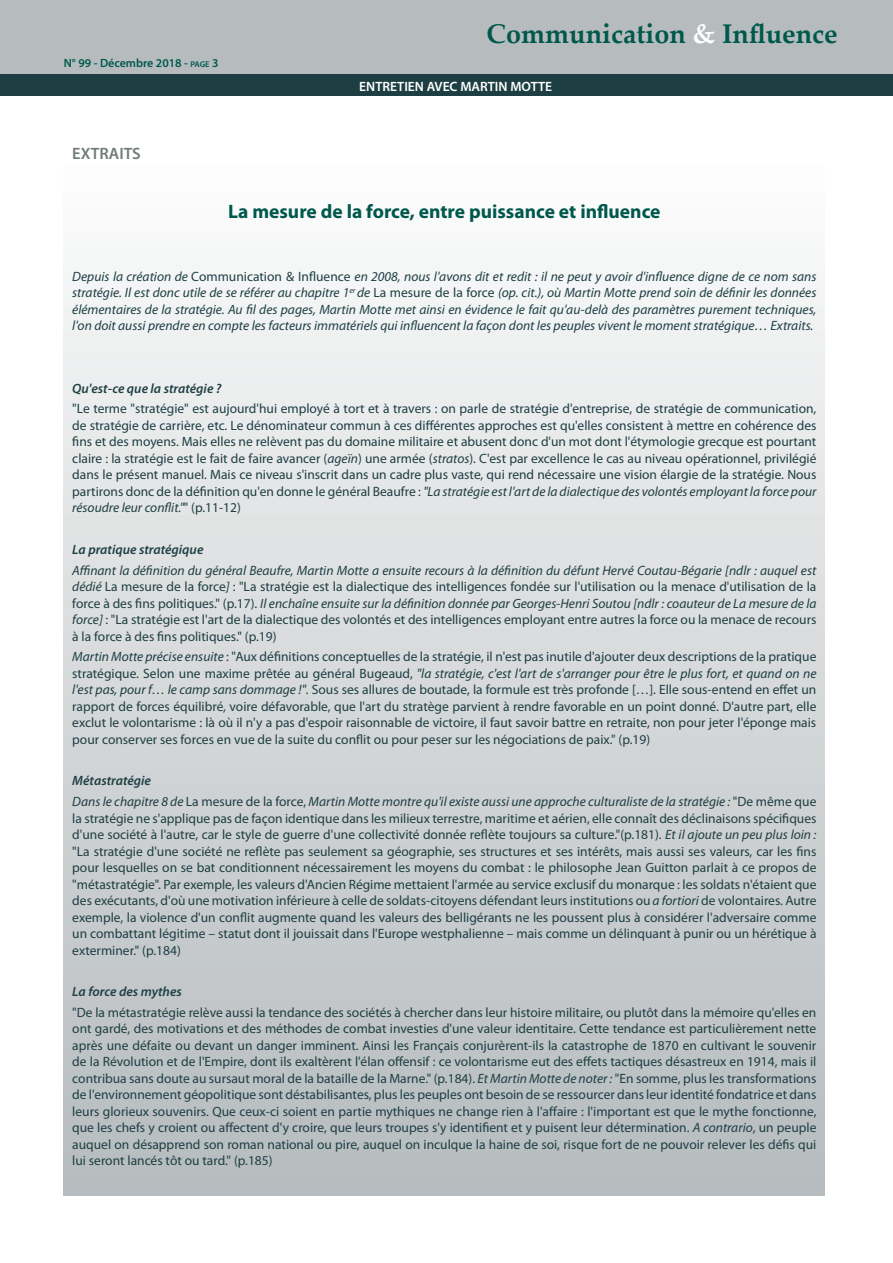
<style>
.page{position:relative;width:893px;height:1263px;background:#fff}
.page>*{position:absolute;margin:0;border:0;box-sizing:border-box;transform-origin:0 0}
.t1{font:700 27px "Palatino Linotype";color:#00584c}
.Titre_article_P1-4{font:700 19.5px "Myriad Pro";color:#00584c}
.Titre_colonnes{font:600 16.5px "Myriad Pro";color:#727b7c}
.Style_de_paragraphe{font:13.5px/16.5px "Myriad Pro";color:#1d3f44;text-align:justify}
.Style_de_paragraphe-2{font:italic 13.5px/16.5px "Myriad Pro";color:#1d3f44;text-align:justify}
.Style_de_paragraphe-3{font:italic 600 13.5px "Myriad Pro";color:#1d3f44}
.t2{font:600 13.5px "Myriad Pro";color:#fff}
.t3{font:600 12px "Myriad Pro";color:#00584c}
.s1{font-size:8.4px}
.s2{color:#fff}
.s3{font-style:normal}
.s4{font-style:italic}
</style>
<div class="page">
<div style="left:0;top:0;width:893px;height:74px;background:#b6bcbe"></div>
<div style="left:0;top:75px;width:893px;height:21px;background:#1d3f44"></div>
<div style="left:64px;top:123px;width:761px;height:1073px;background:linear-gradient(to bottom,#fff,#b4b9bc)"></div>
<p class="t3" style="left:64px;top:55px;width:156px">N° 99 - Décembre 2018 - <span class="s1">page</span> 3</p>
<p class="t1" style="left:487px;top:14px;width:353px">Communication <span class="s2">&amp;</span> Influence</p>
<p class="t2" style="left:359px;top:78px;width:194px">ENTRETIEN AVEC MARTIN MOTTE</p>
<p class="Titre_colonnes" style="left:72px;top:143px;width:70px">EXTRAITS</p>
<p class="Titre_article_P1-4" style="left:228px;top:198px;width:434px">La mesure de la force, entre puissance et influence</p>
<p class="Style_de_paragraphe-2" style="left:72px;top:268px;width:746px">Depuis la création de <span class="s3">Communication &amp; Influence</span> en 2008, nous l'avons dit et redit : il ne peut y avoir d'influence digne de ce nom sans stratégie. Il est donc utile de se référer au chapitre 1<sup>er</sup> de <span class="s3">La mesure de la force</span> (op. cit.), où Martin Motte prend soin de définir les données élémentaires de la stratégie. Au fil des pages, Martin Motte met ainsi en évidence le fait qu'au-delà des paramètres purement techniques, l'on doit aussi prendre en compte les facteurs immatériels qui influencent la façon dont les peuples vivent le moment stratégique… Extraits.</p>
<p class="Style_de_paragraphe-3" style="left:72px;top:379px;width:151px">Qu'est-ce que la stratégie ?</p>
<p class="Style_de_paragraphe" style="left:72px;top:400px;width:746px">"Le terme "stratégie" est aujourd'hui employé à tort et à travers : on parle de stratégie d'entreprise, de stratégie de communication, de stratégie de carrière, etc. Le dénominateur commun à ces différentes approches est qu'elles consistent à mettre en cohérence des fins et des moyens. Mais elles ne relèvent pas du domaine militaire et abusent donc d'un mot dont l'étymologie grecque est pourtant claire : la stratégie est le fait de faire avancer (<span class="s4">ageïn</span>) une armée (<span class="s4">stratos</span>). C'est par excellence le cas au niveau opérationnel, privilégié dans le présent manuel. Mais ce niveau s'inscrit dans un cadre plus vaste, qui rend nécessaire une vision élargie de la stratégie. Nous partirons donc de la définition qu'en donne le général Beaufre : <span class="s4">"La stratégie est l'art de la dialectique des volontés employant la force pour résoudre leur conflit."</span>" (p.11-12)</p>
<p class="Style_de_paragraphe-3" style="left:72px;top:541px;width:133px">La pratique stratégique</p>
<p class="Style_de_paragraphe" style="left:72px;top:561px;width:746px"><span class="s4">Affinant la définition du général Beaufre, Martin Motte a ensuite recours à la définition du défunt Hervé Coutau-Bégarie [ndlr : auquel est dédié</span> La mesure de la force<span class="s4">]</span> : "La stratégie est la dialectique des intelligences fondée sur l'utilisation ou la menace d'utilisation de la force à des fins politiques." (p.17). <span class="s4">Il enchaîne ensuite sur la définition donnée par Georges-Henri Soutou [ndlr : coauteur de La mesure de la force]</span> : "La stratégie est l'art de la dialectique des volontés et des intelligences employant entre autres la force ou la menace de recours à la force à des fins politiques." (p.19)</p>
<p class="Style_de_paragraphe" style="left:72px;top:648px;width:746px"><span class="s4">Martin Motte précise ensuite</span> : "Aux définitions conceptuelles de la stratégie, il n'est pas inutile d'ajouter deux descriptions de la pratique stratégique. Selon une maxime prêtée au général Bugeaud, <span class="s4">"la stratégie, c'est l'art de s'arranger pour être le plus fort, et quand on ne l'est pas, pour f… le camp sans dommage !"</span>. Sous ses allures de boutade, la formule est très profonde […]. Elle sous-entend en effet un rapport de forces équilibré, voire défavorable, que l'art du stratège parvient à rendre favorable en un point donné. D'autre part, elle exclut le volontarisme : là où il n'y a pas d'espoir raisonnable de victoire, il faut savoir battre en retraite, non pour jeter l'éponge mais pour conserver ses forces en vue de la suite du conflit ou pour peser sur les négociations de paix." (p.19)</p>
<p class="Style_de_paragraphe-3" style="left:72px;top:772px;width:80px">Métastratégie</p>
<p class="Style_de_paragraphe" style="left:72px;top:793px;width:746px"><span class="s4">Dans le chapitre 8 de</span> La mesure de la force, <span class="s4">Martin Motte montre qu'il existe aussi une approche culturaliste de la stratégie :</span> "De même que la stratégie ne s'applique pas de façon identique dans les milieux terrestre, maritime et aérien, elle connaît des déclinaisons spécifiques d'une société à l'autre, car le style de guerre d'une collectivité donnée reflète toujours sa culture."(p.181). <span class="s4">Et il ajoute un peu plus loin : </span>"La stratégie d'une société ne reflète pas seulement sa géographie, ses structures et ses intérêts, mais aussi ses valeurs, car les fins pour lesquelles on se bat conditionnent nécessairement les moyens du combat : le philosophe Jean Guitton parlait à ce propos de "métastratégie". Par exemple, les valeurs d'Ancien Régime mettaient l'armée au service exclusif du monarque : les soldats n'étaient que des exécutants, d'où une motivation inférieure à celle de soldats-citoyens défendant leurs institutions ou <span class="s4">a fortiori</span> de volontaires. Autre exemple, la violence d'un conflit augmente quand les valeurs des belligérants ne les poussent plus à considérer l'adversaire comme un combattant légitime – statut dont il jouissait dans l'Europe westphalienne – mais comme un délinquant à punir ou un hérétique à exterminer." (p.184)</p>
<p class="Style_de_paragraphe-3" style="left:72px;top:983px;width:111px">La force des mythes</p>
<p class="Style_de_paragraphe" style="left:72px;top:1004px;width:746px">"De la métastratégie relève aussi la tendance des sociétés à chercher dans leur histoire militaire, ou plutôt dans la mémoire qu'elles en ont gardé, des motivations et des méthodes de combat investies d'une valeur identitaire. Cette tendance est particulièrement nette après une défaite ou devant un danger imminent. Ainsi les Français conjurèrent-ils la catastrophe de 1870 en cultivant le souvenir de la Révolution et de l'Empire, dont ils exaltèrent l'élan offensif : ce volontarisme eut des effets tactiques désastreux en 1914, mais il contribua sans doute au sursaut moral de la bataille de la Marne." (p.184). <span class="s4">Et Martin Motte de noter :</span> "En somme, plus les transformations de l'environnement géopolitique sont déstabilisantes, plus les peuples ont besoin de se ressourcer dans leur identité fondatrice et dans leurs glorieux souvenirs. Que ceux-ci soient en partie mythiques ne change rien à l'affaire : l'important est que le mythe fonctionne, que les chefs y croient ou affectent d'y croire, que leurs troupes s'y identifient et y puisent leur détermination. <span class="s4">A contrario</span>, un peuple auquel on désapprend son roman national ou pire, auquel on inculque la haine de soi, risque fort de ne pouvoir relever les défis qui lui seront lancés tôt ou tard." (p.185)</p>
</div>
